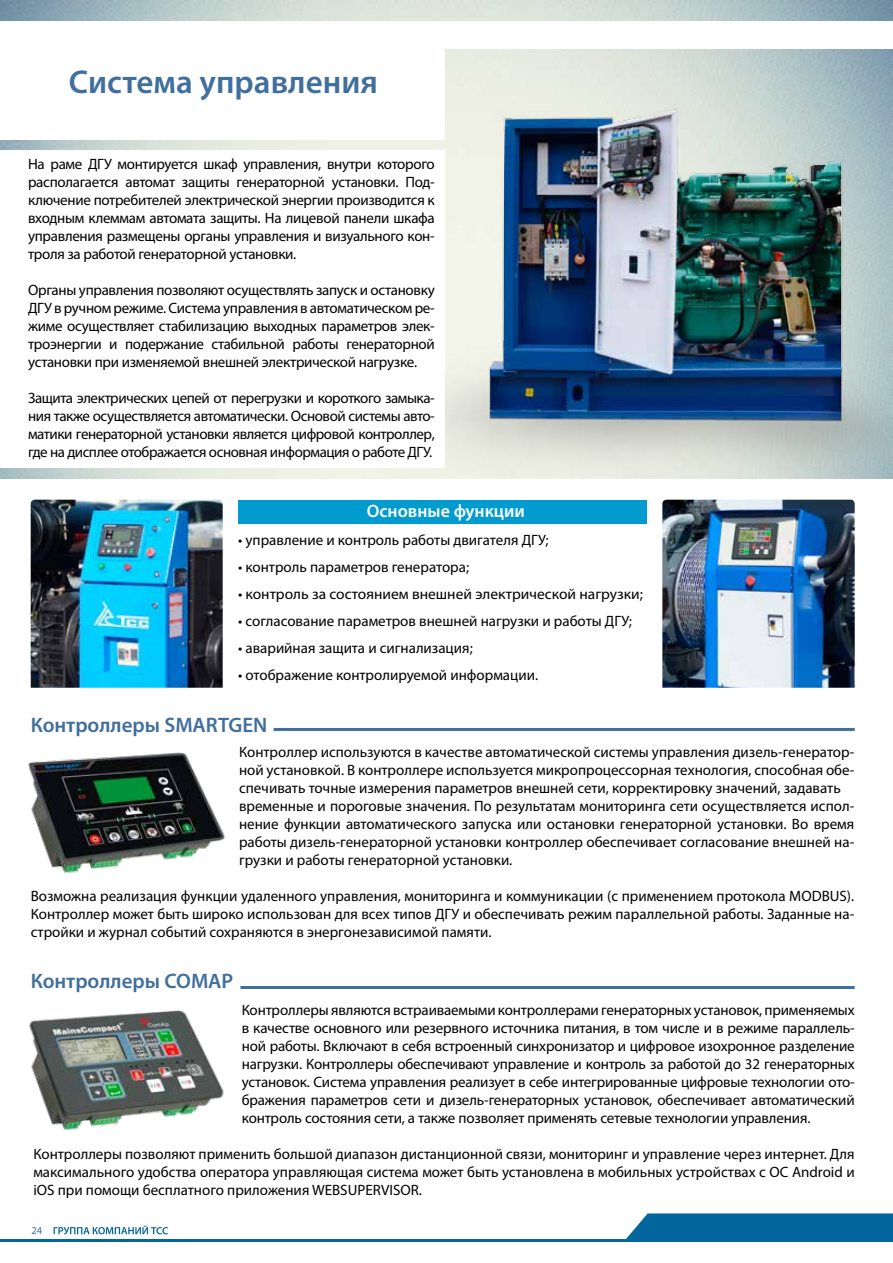
<style>
.page{position:relative;width:893px;height:1263px;background:#fff}
.page>*{position:absolute;margin:0;border:0;box-sizing:border-box;transform-origin:0 0}
.t1{font:600 33px "Myriad Pro";color:#406f9e}
.t2{font:600 21px "Myriad Pro";color:#406f9e}
.t3{font:600 18px "Myriad Pro";color:#fff}
.t4{font:15px/18px "Myriad Pro";color:#000;text-align:justify}
.t5{font:10.5px "Myriad Pro";color:#406f9e}
</style>
<div class="page">
<hr style="left:43px;top:1239px;width:850px;height:2px;background:#00669c">
<hr style="left:0;top:1239px;width:43px;height:2px;background:#00669c">
<svg style="left:626px;top:1213px;width:267px;height:26px"></svg>
<svg style="left:54px;top:1225px;width:114px;height:9px"></svg>
<img style="left:0;top:0;width:893px;height:478px">
<div style="left:0;top:48px;width:445px;height:92px;background:#fff"></div>
<img style="left:370px;top:85px;width:522px;height:392px">
<div style="left:0;top:150px;width:445px;height:318px;background:#fff"></div>
<div style="left:0;top:21px;width:893px;height:28px;background:#fff"></div>
<div style="left:238px;top:500px;width:408px;height:24px;background:#009bcf"></div>
<img style="left:662px;top:500px;width:193px;height:188px">
<img style="left:31px;top:500px;width:192px;height:188px">
<hr style="left:274px;top:728px;width:581px;height:3px;background:#406f9e">
<hr style="left:240px;top:986px;width:615px;height:3px;background:#406f9e">
<img style="left:28px;top:752px;width:197px;height:121px">
<img style="left:29px;top:986px;width:212px;height:144px">
<hr style="left:892px;top:150px;width:1px;height:318px;background:#fff">
<h1 class="t1" style="left:69px;top:61px;width:311px">Система управления</h1>
<p class="t4" style="left:28px;top:155px;width:408px">На раме ДГУ монтируется шкаф управления, внутри которого располагается автомат защиты генераторной установки. Под&shy;ключение потребителей электрической энергии производится к входным клеммам автомата защиты. На лицевой панели шкафа управления размещены органы управления и визуального кон&shy;троля за работой генераторной установки.</p>
<p class="t4" style="left:28px;top:281px;width:408px">Органы управления позволяют осуществлять запуск и остановку ДГУ в ручном режиме. Система управления в автоматическом ре&shy;жиме осуществляет стабилизацию выходных параметров элек&shy;троэнергии и подержание стабильной работы генераторной установки при изменяемой внешней электрической нагрузке.</p>
<p class="t4" style="left:28px;top:389px;width:408px">Защита электрических цепей от перегрузки и короткого замыка&shy;ния также осуществляется автоматически. Основой системы авто&shy;матики генераторной установки является цифровой контроллер, где на дисплее отображается основная информация о работе ДГУ.</p>
<p class="t3" style="left:367px;top:500px;width:160px">Основные функции</p>
<p class="t4" style="left:238px;top:531px;width:312px">• управление и контроль работы двигателя ДГУ;</p>
<p class="t4" style="left:238px;top:558px;width:233px">• контроль параметров генератора;</p>
<p class="t4" style="left:238px;top:585px;width:406px">• контроль за состоянием внешней электрической нагрузки;</p>
<p class="t4" style="left:238px;top:612px;width:395px">• согласование параметров внешней нагрузки и работы ДГУ;</p>
<p class="t4" style="left:238px;top:639px;width:236px">• аварийная защита и сигнализация;</p>
<p class="t4" style="left:238px;top:666px;width:302px">• отображение контролируемой информации.</p>
<h2 class="t2" style="left:31px;top:711px;width:238px">Контроллеры SMARTGEN</h2>
<p class="t4" style="left:239px;top:742px;width:617px;text-align:left">Контроллер используются в качестве автоматической системы управления дизель-генератор&shy;ной установкой. В контроллере используется микропроцессорная технология, способная обе&shy;спечивать точные измерения параметров внешней сети, корректировку значений, задавать временные и пороговые значения. По результатам мониторинга сети осуществляется испол&shy;нение функции автоматического запуска или остановки генераторной установки. Во время работы дизель-генераторной установки контроллер обеспечивает согласование внешней на&shy;грузки и работы генераторной установки.</p>
<p class="t4" style="left:31px;top:886px;width:825px">Возможна реализация функции удаленного управления, мониторинга и коммуникации (с применением протокола MODBUS).<br>Контроллер может быть широко использован для всех типов ДГУ и обеспечивать режим параллельной работы. Заданные на&shy;стройки и журнал событий сохраняются в энергонезависимой памяти.</p>
<h2 class="t2" style="left:31px;top:967px;width:204px">Контроллеры COMAP</h2>
<p class="t4" style="left:242px;top:1001px;width:614px">Контроллеры являются встраиваемыми контроллерами генераторных установок, применяемых в качестве основного или резервного источника питания, в том числе и в режиме параллель&shy;ной работы. Включают в себя встроенный синхронизатор и цифровое изохронное разделение нагрузки. Контроллеры обеспечивают управление и контроль за работой до 32 генераторных установок. Система управления реализует в себе интегрированные цифровые технологии ото&shy;бражения параметров сети и дизель-генераторных установок, обеспечивает автоматический контроль состояния сети, а также позволяет применять сетевые технологии управления.</p>
<p class="t4" style="left:33px;top:1145px;width:823px">Контроллеры позволяют применить большой диапазон дистанционной связи, мониторинг и управление через интернет. Для максимального удобства оператора управляющая система может быть установлена в мобильных устройствах с ОС Android и iOS при помощи бесплатного приложения WEBSUPERVISOR.</p>
<p class="t5" style="left:31px;top:1224px;width:12px">24</p>
</div>
